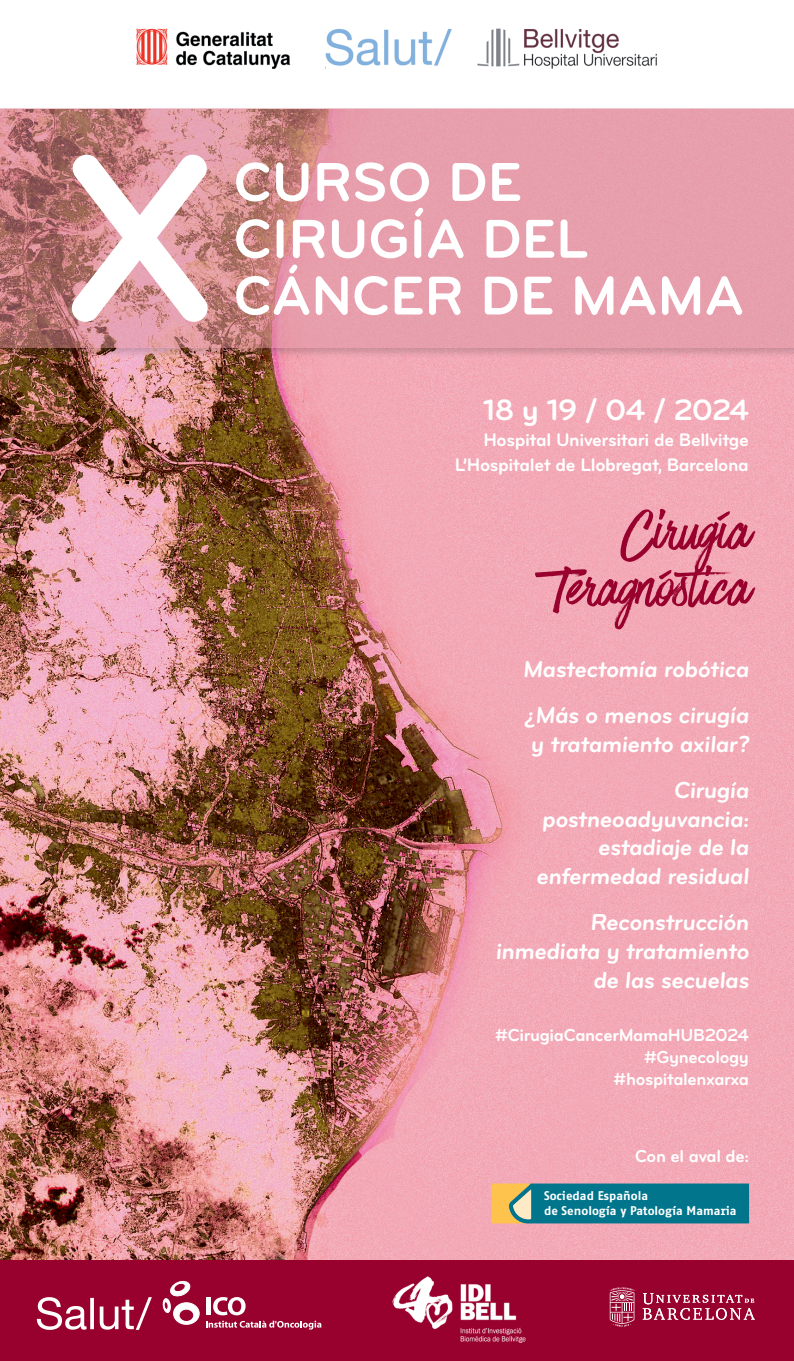
<style>
.page{position:relative;width:794px;height:1361px;background:#fff}
.page>*{position:absolute;margin:0;border:0;box-sizing:border-box;transform-origin:0 0}
.t1{font:245px "Bryant Bold Alt No 1";color:#fff}
.t2{font:64px/56.4px "Have Heart One";color:#98012d;text-align:right}
.t3{font:56.8px/56.8px "Bryant Bold Alt No 1";color:#fff}
.t4{font:30.6px "Bryant Bold Alt No 1";letter-spacing:-.02em;color:#fff}
.t5{font:24px/28.8px "Bryant Bold Alt No 1";color:#fff;text-align:right}
.t6{font:18.8px/25.8px "Bryant Bold Alt No 1";letter-spacing:-.02em;color:#fff;text-align:right}
.t7{font:18px/22px "Bryant Bold Alt No 1";letter-spacing:-.02em;color:#fff;text-align:right}
.t8{font:700 12.2px/15.4px "Fago Office Sans";color:#fff}
</style>
<div class="page">
<img style="left:0;top:360px;width:794px;height:900px">
<div style="left:0;top:1260px;width:794px;height:101px;background:#98012d"></div>
<img style="left:136px;top:28px;width:521px;height:40px">
<div style="left:0;top:106px;width:794px;height:254px;background:#231f20;opacity:.4"></div>
<svg style="left:0;top:108px;width:794px;height:239px;background:#db949d"></svg>
<img style="left:392px;top:1276px;width:134px;height:67px">
<svg style="left:609px;top:1287px;width:26px;height:39px"></svg>
<svg style="left:643px;top:1293px;width:112px;height:27px"></svg>
<svg style="left:206px;top:1297px;width:115px;height:32px"></svg>
<svg style="left:163px;top:1280px;width:36px;height:44px"></svg>
<svg style="left:37px;top:1297px;width:115px;height:33px"></svg>
<div style="left:530px;top:1183px;width:219px;height:40px;background:#00758c"></div>
<svg style="left:491px;top:1183px;width:40px;height:40px;background:#d9bf73"></svg>
<h1 class="t1" style="left:58px;top:109px;width:165px">X</h1>
<h3 class="t3" style="left:234px;top:155px;width:512px">CURSO DE<br>CIRUGÍA DEL<br>CÁNCER DE MAMA</h3>
<p class="t4" style="left:483px;top:393px;width:267px">18 y 19 / 04 / 2024</p>
<p class="t6" style="left:455px;top:427px;width:296px">Hospital Universitari de Bellvitge<br>L’Hospitalet de Llobregat, Barcelona</p>
<h2 class="t2" style="left:545px;top:510px;width:206px">Cirugía<br>Teragnóstica</h2>
<p class="t5" style="left:523px;top:647px;width:230px;line-height:45.8px;text-align:left">Mastectomía robótica ¿Más o menos cirugía</p>
<p class="t5" style="left:530px;top:721px;width:222px;line-height:45.8px">y tratamiento axilar?<br>Cirugía</p>
<p class="t5" style="left:536px;top:805px;width:217px">postneoadyuvancia: estadiaje de la enfermedad residual</p>
<p class="t5" style="left:495px;top:908px;width:257px">Reconstrucción inmediata y tratamiento de las secuelas</p>
<p class="t7" style="left:495px;top:1024px;width:255px">#CirugiaCancerMamaHUB2024 #Gynecology<br>#hospitalenxarxa</p>
<p class="t7" style="left:635px;top:1145px;width:115px">Con el aval de:</p>
<p class="t8" style="left:544px;top:1188px;width:194px">Sociedad Española<br>de Senología y Patología Mamaria</p>
</div>
